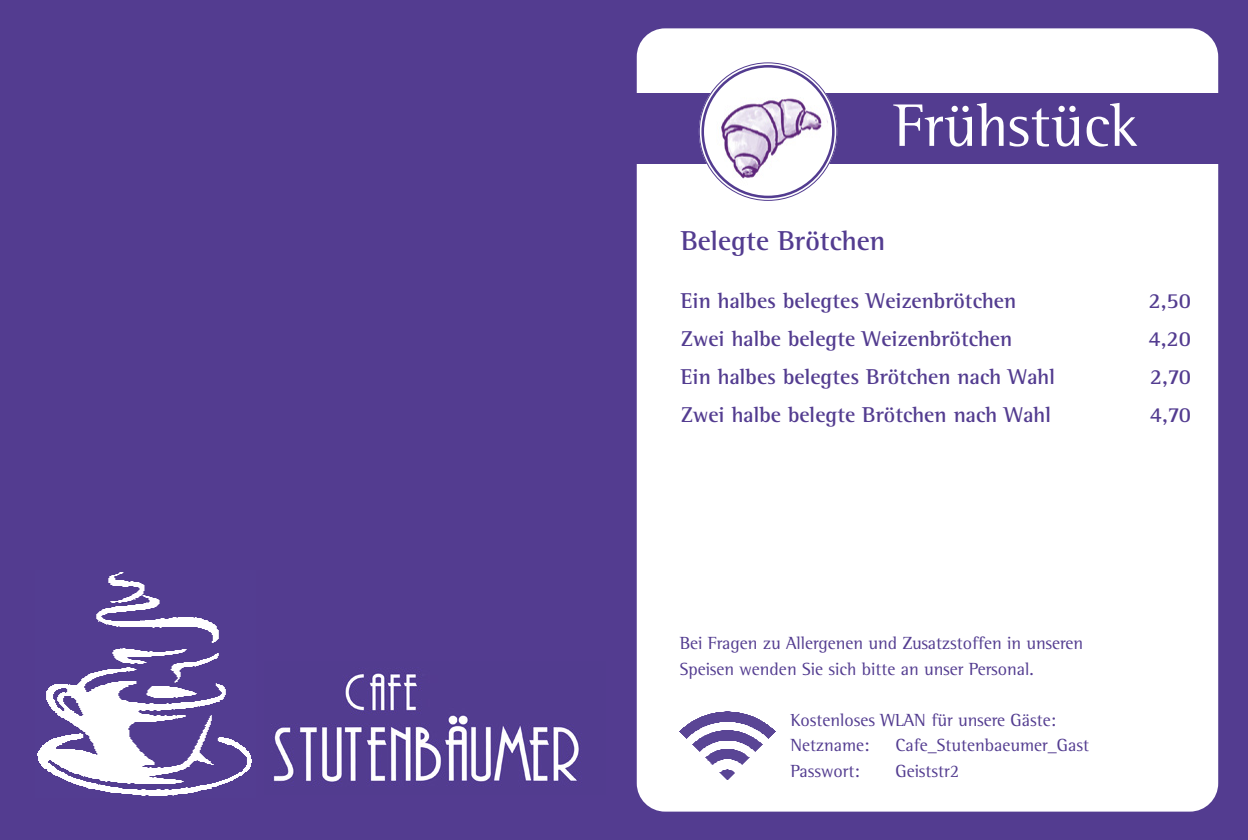
<style>
.page{position:relative;width:1248px;height:840px;background:#fff}
.page>*{position:absolute;margin:0;border:0;box-sizing:border-box;transform-origin:0 0}
.t1{font:61.4px "Rotis Semi Serif";color:#fff}
.t2{font:700 28px "Rotis Semi Serif";color:#533c90}
.t3{font:700 22px "Rotis Semi Serif";color:#533c90}
.t4{font:18px/25.6px "Rotis Semi Serif";color:#533c90}
</style>
<div class="page">
<div style="left:1px;top:19px;width:657px;height:806px;background:#533c90"></div>
<img style="left:37px;top:572px;width:215px;height:224px">
<div style="left:1138px;top:19px;width:109px;height:806px;background:#533c90"></div>
<div style="left:0;top:811px;width:1247px;height:28px;background:#533c90"></div>
<div style="left:0;top:0;width:1247px;height:28px;background:#533c90"></div>
<div style="left:636px;top:28px;width:581px;height:783px;background:#fff;border-radius:28px"></div>
<div style="left:629px;top:93px;width:618px;height:70px;background:#533c90"></div>
<img style="left:679px;top:711px;width:96px;height:68px">
<img style="left:272px;top:673px;width:308px;height:113px">
<img style="left:701px;top:66px;width:133px;height:132px">
<div style="left:701px;top:65px;width:133px;height:133px;border:3px solid #533c90;border-radius:50%"></div>
<p class="t1" style="left:893px;top:89px;width:246px">Frühstück</p>
<p class="t2" style="left:680px;top:224px;width:206px">Belegte Brötchen</p>
<p class="t3" style="left:680px;top:287px;width:337px">Ein halbes belegtes Weizenbrötchen</p>
<p class="t3" style="left:1148px;top:287px;width:44px">2,50</p>
<p class="t3" style="left:680px;top:325px;width:333px">Zwei halbe belegte Weizenbrötchen</p>
<p class="t3" style="left:1148px;top:325px;width:44px">4,20</p>
<p class="t3" style="left:680px;top:363px;width:376px">Ein halbes belegtes Brötchen nach Wahl</p>
<p class="t3" style="left:1149px;top:363px;width:43px">2,70</p>
<p class="t3" style="left:680px;top:401px;width:372px">Zwei halbe belegte Brötchen nach Wahl</p>
<p class="t3" style="left:1149px;top:401px;width:43px">4,70</p>
<p class="t4" style="left:679px;top:630px;width:405px">Bei Fragen zu Allergenen und Zusatzstoffen in unseren<br>Speisen wenden Sie sich bitte an unser Personal.</p>
<p class="t4" style="left:790px;top:706px;width:267px">Kostenloses WLAN für unsere Gäste:</p>
<p class="t4" style="left:790px;top:732px;width:81px">Netzname:</p>
<p class="t4" style="left:895px;top:732px;width:195px">Cafe_Stutenbaeumer_Gast</p>
<p class="t4" style="left:790px;top:757px;width:71px">Passwort:</p>
<p class="t4" style="left:895px;top:757px;width:65px">Geiststr2</p>
</div>
